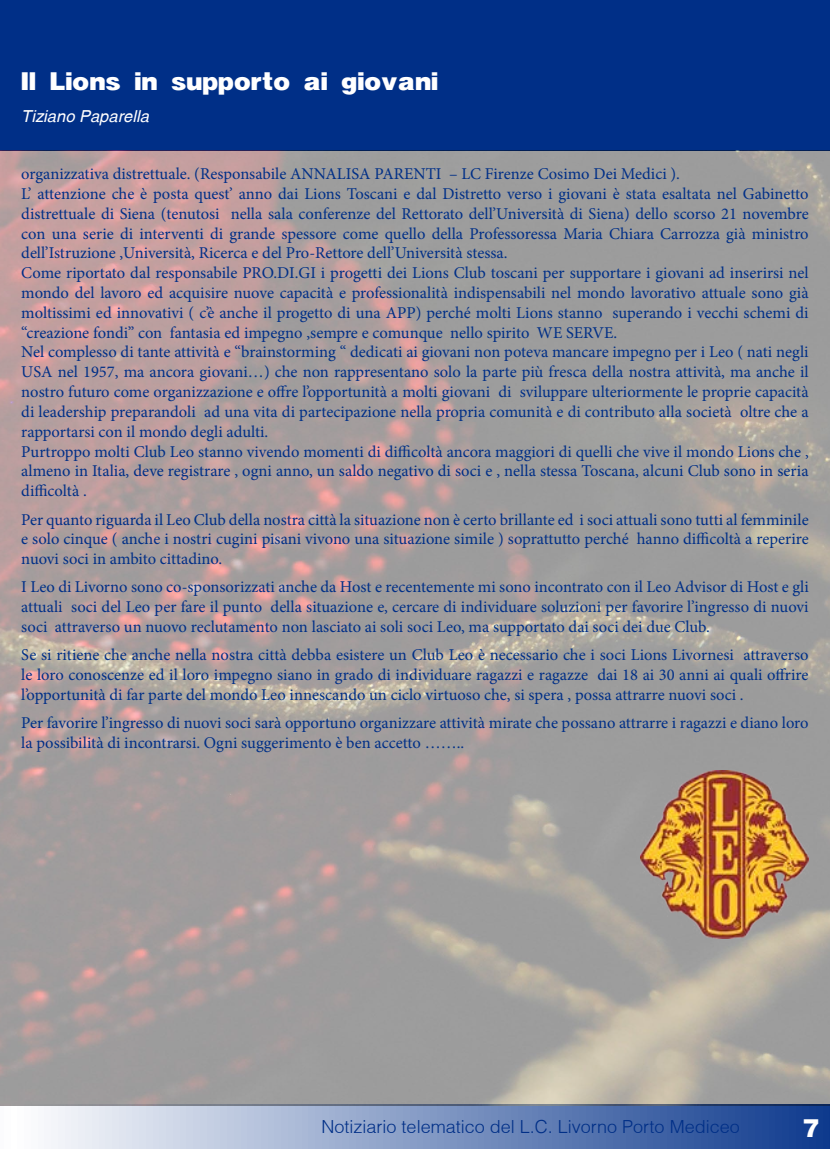
<style>
.page{position:relative;width:830px;height:1149px;background:#fff}
.page>*{position:absolute;margin:0;border:0;box-sizing:border-box;transform-origin:0 0}
.t1{font:27px "Helvetica Black cyr Bold";color:#fff}
.t2{font:300 18px "Helvetica";color:#002f87}
.t3{font:16.5px/19.8px "Minion Pro";color:#002f87;text-align:justify}
.t4{font:italic 16.5px "Helvetica cyr";color:#fff}
</style>
<div class="page">
<svg style="left:0;top:1104px;width:829px;height:44px;background:#869bc3"></svg>
<div style="left:0;top:0;width:829px;height:150px;background:#002f87"></div>
<img style="left:0;top:150px;width:829px;height:954px">
<img style="left:640px;top:770px;width:168px;height:168px">
<h1 class="t1" style="left:21px;top:67px;width:418px">Il Lions in supporto ai giovani</h1>
<p class="t4" style="left:21px;top:107px;width:129px">Tiziano Paparella</p>
<p class="t3" style="left:21px;top:164px;width:788px;text-align:left">organizzativa distrettuale. (Responsabile ANNALISA PARENTI – LC Firenze Cosimo Dei Medici ).<br>L’ attenzione che è posta quest’ anno dai Lions Toscani e dal Distretto verso i giovani è stata esaltata nel Gabinetto distrettuale di Siena (tenutosi nella sala conferenze del Rettorato dell’Università di Siena) dello scorso 21 novembre con una serie di interventi di grande spessore come quello della Professoressa Maria Chiara Carrozza già ministro dell’Istruzione ,Università, Ricerca e del Pro-Rettore dell’Università stessa.<br>Come riportato dal responsabile PRO.DI.GI i progetti dei Lions Club toscani per supportare i giovani ad inserirsi nel mondo del lavoro ed acquisire nuove capacità e professionalità indispensabili nel mondo lavorativo attuale sono già moltissimi ed innovativi ( c’è anche il progetto di una APP) perché molti Lions stanno superando i vecchi schemi di “creazione fondi” con fantasia ed impegno ,sempre e comunque nello spirito WE SERVE.<br>Nel complesso di tante attività e “brainstorming “ dedicati ai giovani non poteva mancare impegno per i Leo ( nati negli USA nel 1957, ma ancora giovani…) che non rappresentano solo la parte più fresca della nostra attività, ma anche il nostro futuro come organizzazione e offre l’opportunità a molti giovani di sviluppare ulteriormente le proprie capacità di leadership preparandoli ad una vita di partecipazione nella propria comunità e di contributo alla società oltre che a rapportarsi con il mondo degli adulti.<br>Purtroppo molti Club Leo stanno vivendo momenti di difficoltà ancora maggiori di quelli che vive il mondo Lions che , almeno in Italia, deve registrare , ogni anno, un saldo negativo di soci e , nella stessa Toscana, alcuni Club sono in seria difficoltà .</p>
<p class="t3" style="left:21px;top:509px;width:788px">Per quanto riguarda il Leo Club della nostra città la situazione non è certo brillante ed i soci attuali sono tutti al femminile e solo cinque ( anche i nostri cugini pisani vivono una situazione simile ) soprattutto perché hanno difficoltà a reperire nuovi soci in ambito cittadino.</p>
<p class="t3" style="left:21px;top:577px;width:788px">I Leo di Livorno sono co-sponsorizzati anche da Host e recentemente mi sono incontrato con il Leo Advisor di Host e gli attuali soci del Leo per fare il punto della situazione e, cercare di individuare soluzioni per favorire l’ingresso di nuovi soci attraverso un nuovo reclutamento non lasciato ai soli soci Leo, ma supportato dai soci dei due Club.</p>
<p class="t3" style="left:21px;top:645px;width:788px">Se si ritiene che anche nella nostra città debba esistere un Club Leo è necessario che i soci Lions Livornesi attraverso le loro conoscenze ed il loro impegno siano in grado di individuare ragazzi e ragazze dai 18 ai 30 anni ai quali offrire l’opportunità di far parte del mondo Leo innescando un ciclo virtuoso che, si spera , possa attrarre nuovi soci .</p>
<p class="t3" style="left:21px;top:713px;width:788px">Per favorire l’ingresso di nuovi soci sarà opportuno organizzare attività mirate che possano attrarre i ragazzi e diano loro la possibilità di incontrarsi. Ogni suggerimento è ben accetto ……..</p>
<p class="t2" style="left:321px;top:1114px;width:419px">Notiziario telematico del L.C. Livorno Porto Mediceo</p>
<h1 class="t1" style="left:802px;top:1114px;width:18px">7</h1>
</div>
